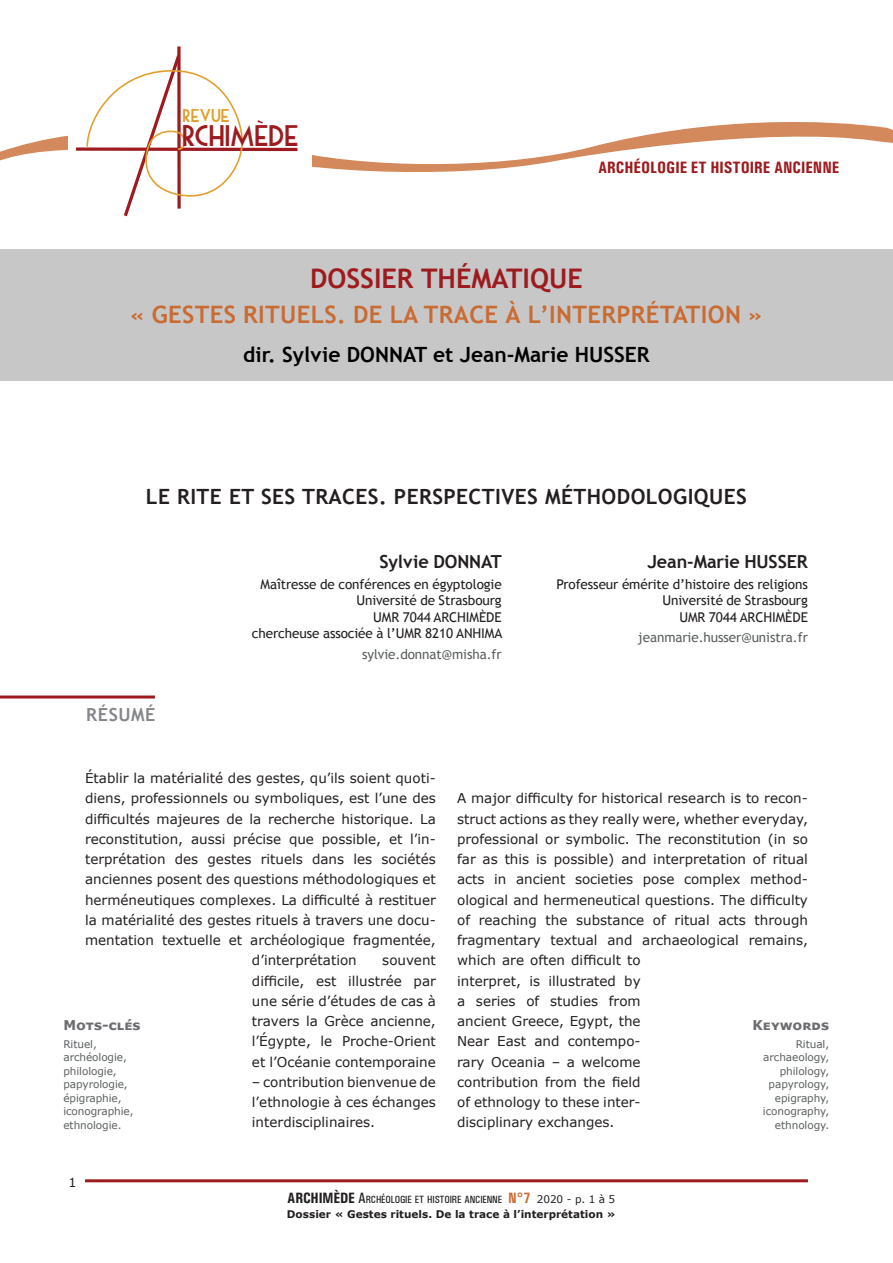
<style>
.page{position:relative;width:893px;height:1263px;background:#fff}
.page>*{position:absolute;margin:0;border:0;box-sizing:border-box;transform-origin:0 0}
.t1{font:28.95px "Mouse Deco";letter-spacing:-.115em;color:#9d1b1f}
.t2{font:700 27px "Trebuchet MS";color:#9d1b1e}
.t3{font:700 24px "Trebuchet MS";letter-spacing:.015em;color:#c86c33}
.t4{font:700 21px "Trebuchet MS";letter-spacing:.02em;color:#231f20}
.t5{font:700 21px "Trebuchet MS";color:#000}
.t6{font:700 18px "Trebuchet MS";letter-spacing:-.005em;color:#231f20}
.t7{font:700 18px "Trebuchet MS";letter-spacing:.035em;color:#848689}
.t8{font:18px "Mouse Deco";letter-spacing:-.125em;color:#e1a02e}
.t9{font:700 condensed 16.5px "Univers";color:#9d1b1e}
.t10{font:13.5px/20.2px "Verdana";color:#231f20;text-align:justify}
.t11{font:13.5px/16.5px "Trebuchet MS";letter-spacing:-.005em;color:#231f20;text-align:right}
.t12{font:13.5px "Trebuchet MS";letter-spacing:-.005em;color:#5b5f60}
.t13{font:700 13.5px "Verdana";color:#6c6d70}
.t14{font:12.6px "Verdana";color:#231f20}
.t15{font:10.5px/13.5px "Verdana";letter-spacing:-.005em;color:#5b5f60}
.t16{font:500 10.5px "Univers Condensed";letter-spacing:-.015em;color:#231f20}
.t17{font:700 10.5px "Verdana";color:#231f20}
.s1{font-family:"Univers";font-weight:700;font-stretch:condensed;font-size:15px}
.s2{font-size:15px}
.s3{font-family:"Univers";font-weight:700;font-stretch:condensed;font-size:15px;color:#c86c33}
.s4{font-family:"Verdana";font-weight:400}
</style>
<div class="page">
<svg style="left:0;top:122px;width:893px;height:50px"></svg>
<hr style="left:85px;top:1179px;width:723px;height:3px;background:#9d1b1e">
<div style="left:68px;top:39px;width:243px;height:178px;background:#fff"></div>
<svg style="left:76px;top:147px;width:221px;height:4px"></svg>
<svg style="left:86px;top:46px;width:159px;height:171px"></svg>
<div style="left:0;top:249px;width:893px;height:132px;background:#c8c7c8"></div>
<hr style="left:0;top:695px;width:155px;height:3px;background:#9d1b1e">
<h3 class="t8" style="left:182px;top:107px;width:51px">REVUE</h3>
<h1 class="t1" style="left:181px;top:122px;width:121px">RCHIMEDE</h1>
<p class="t9" style="left:598px;top:157px;width:243px">ARCHÉOLOGIE ET HISTOIRE ANCIENNE</p>
<h2 class="t2" style="left:310px;top:261px;width:274px">DOSSIER THÉMATIQUE</h2>
<h3 class="t3" style="left:131px;top:300px;width:633px">« GESTES RITUELS. DE LA TRACE À L’INTERPRÉTATION »</h3>
<h3 class="t5" style="left:243px;top:342px;width:408px">dir. Sylvie DONNAT et Jean-Marie HUSSER</h3>
<h3 class="t4" style="left:146px;top:484px;width:602px">LE RITE ET SES TRACES. PERSPECTIVES MÉTHODOLOGIQUES</h3>
<h3 class="t7" style="left:86px;top:703px;width:71px">RÉSUMÉ</h3>
<h3 class="t6" style="left:379px;top:550px;width:124px">Sylvie DONNAT</h3>
<p class="t11" style="left:252px;top:575px;width:252px">Maîtresse de conférences en égyptologie<br>Université de Strasbourg<br>UMR 7044 ARCHIMÈDE<br>chercheuse associée à l’UMR 8210 ANHIMA</p>
<p class="t12" style="left:362px;top:645px;width:141px">sylvie.donnat@misha.fr</p>
<h3 class="t6" style="left:647px;top:550px;width:162px">Jean-Marie HUSSER</h3>
<p class="t11" style="left:557px;top:575px;width:253px">Professeur émérite d’histoire des religions<br>Université de Strasbourg<br>UMR 7044 ARCHIMÈDE</p>
<p class="t12" style="left:638px;top:629px;width:171px">jeanmarie.husser@unistra.fr</p>
<p class="t10" style="left:85px;top:768px;width:352px">Établir la matérialité des gestes, qu’ils soient quoti-</p>
<p class="t10" style="left:85px;top:788px;width:352px">diens, professionnels ou symboliques, est l’une des</p>
<p class="t10" style="left:85px;top:808px;width:352px">difficultés majeures de la recherche historique. La</p>
<p class="t10" style="left:85px;top:829px;width:352px">reconstitution, aussi précise que possible, et l’in-</p>
<p class="t10" style="left:85px;top:849px;width:352px">terprétation des gestes rituels dans les sociétés</p>
<p class="t10" style="left:85px;top:869px;width:352px">anciennes posent des questions méthodologiques et</p>
<p class="t10" style="left:85px;top:889px;width:352px">herméneutiques complexes. La difficulté à restituer</p>
<p class="t10" style="left:85px;top:910px;width:352px">la matérialité des gestes rituels à travers une docu-</p>
<p class="t10" style="left:85px;top:930px;width:352px">mentation textuelle et archéologique fragmentée,</p>
<p class="t10" style="left:252px;top:950px;width:106px">d’interprétation</p>
<p class="t10" style="left:252px;top:950px;width:185px;text-indent:130px">souvent difficile, est illustrée par une série d’études de cas à travers la Grèce ancienne, l’Égypte, le Proche-Orient et l’Océanie contemporaine</p>
<p class="t10" style="left:252px;top:1072px;width:185px">– contribution bienvenue de l’ethnologie à ces échanges interdisciplinaires.</p>
<p class="t13" style="left:63px;top:1015px;width:79px">Mots-clés</p>
<p class="t15" style="left:63px;top:1037px;width:72px">Rituel, archéologie, philologie, papyrologie, épigraphie, iconographie, ethnologie.</p>
<p class="t14" style="left:69px;top:1173px;width:10px">1</p>
<p class="t10" style="left:457px;top:788px;width:352px;text-align:left">A major difficulty for historical research is to recon&shy;struct actions as they really were, whether everyday, professional or symbolic. The reconstitution (in so far as this is possible) and interpretation of ritual acts in ancient societies pose complex method&shy;ological and hermeneutical questions. The difficulty of reaching the substance of ritual acts through fragmentary textual and archaeological remains, which are often difficult to<br>interpret, is illustrated by<br>a series of studies from<br>ancient Greece, Egypt, the<br>Near East and contempo-<br>rary Oceania – a welcome<br>contribution from the field<br>of ethnology to these inter-<br>disciplinary exchanges.</p>
<p class="t13" style="left:752px;top:1015px;width:78px">Keywords</p>
<p class="t15" style="left:763px;top:1037px;width:68px;text-align:right">Ritual, archaeology, philology, papyrology, epigraphy, iconography, ethnology.</p>
<p class="t16" style="left:287px;top:1193px;width:329px"><span class="s1">ARCHIMÈDE</span> <span class="s2">A</span>RCHÉOLOGIE ET HISTOIRE ANCIENNE <span class="s3">N°7</span> <span class="s4">2020 - p. 1 à 5</span></p>
<p class="t17" style="left:287px;top:1207px;width:330px">Dossier « Gestes rituels. De la trace à l’interprétation »</p>
</div>
